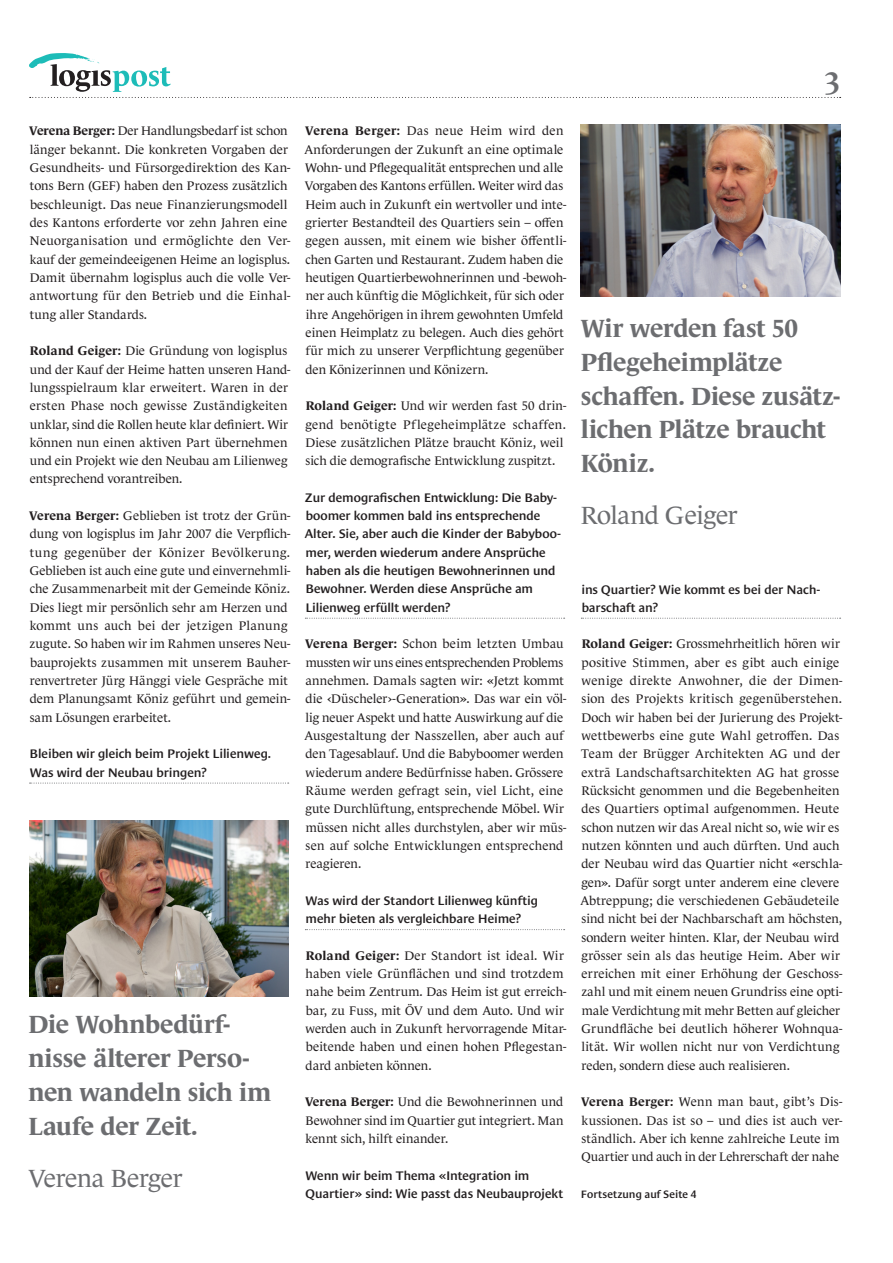
<style>
.page{position:relative;width:893px;height:1263px;background:#fff}
.page>*{position:absolute;margin:0;border:0;box-sizing:border-box;transform-origin:0 0}
.t1{font:700 33.15px "Le Monde Livre Classic Std";color:#6c6d70}
.t2{font:700 25.35px/33.8px "Le Monde Journal Std";letter-spacing:-.015em;color:#6c6d70}
.t3{font:25.35px "Le Monde Journal Std";letter-spacing:-.025em;color:#6c6d70}
.t4{font:12.75px/18.3px "Le Monde Journal Std";letter-spacing:.005em;color:#231f20}
.t5{font:600 12.75px/18.3px "Le Monde Sans Std";letter-spacing:-.01em;color:#231f20}
.t6{font:600 10.95px "Le Monde Sans Std";letter-spacing:.005em;color:#231f20}
.s1{font-weight:700}
</style>
<div class="page">
<svg style="left:29px;top:53px;width:812px;height:45px"></svg>
<svg style="left:305px;top:618px;width:260px;height:1px"></svg>
<svg style="left:305px;top:929px;width:260px;height:1px"></svg>
<img style="left:581px;top:124px;width:259px;height:173px">
<img style="left:29px;top:821px;width:259px;height:175px">
<svg style="left:30px;top:783px;width:259px;height:1px"></svg>
<svg style="left:581px;top:618px;width:260px;height:1px"></svg>
<p class="t4" style="left:29px;top:122px;width:263px"><span class="s1">Verena Berger:</span> Der Handlungsbedarf ist schon länger bekannt. Die konkreten Vorgaben der Gesundheits- und Fürsorgedirektion des Kan&shy;tons Bern (GEF) haben den Prozess zusätzlich beschleunigt. Das neue Finanzierungsmodell des Kantons erforderte vor zehn Jahren eine Neuorganisation und ermöglichte den Ver&shy;kauf der gemeindeeigenen Heime an logisplus.<br>Damit übernahm logisplus auch die volle Ver&shy;antwortung für den Betrieb und die Einhal&shy;tung aller Standards.</p>
<p class="t4" style="left:30px;top:342px;width:262px"><span class="s1">Roland Geiger:</span> Die Gründung von logisplus und der Kauf der Heime hatten unseren Hand&shy;lungsspielraum klar erweitert. Waren in der ersten Phase noch gewisse Zuständigkeiten unklar, sind die Rollen heute klar definiert. Wir können nun einen aktiven Part übernehmen und ein Projekt wie den Neubau am Lilienweg entsprechend vorantreiben.</p>
<p class="t4" style="left:29px;top:506px;width:263px"><span class="s1">Verena Berger:</span> Geblieben ist trotz der Grün&shy;dung von logisplus im Jahr 2007 die Verpflich&shy;tung gegenüber der Könizer Bevölkerung.<br>Geblieben ist auch eine gute und einvernehmli&shy;che Zusammenarbeit mit der Gemeinde Köniz.<br>Dies liegt mir persönlich sehr am Herzen und kommt uns auch bei der jetzigen Planung zugute. So haben wir im Rahmen unseres Neu&shy;bauprojekts zusammen mit unserem Bauher&shy;renvertreter Jürg Hänggi viele Gespräche mit dem Planungsamt Köniz geführt und gemein&shy;sam Lösungen erarbeitet.</p>
<p class="t5" style="left:30px;top:745px;width:243px">Bleiben wir gleich beim Projekt Lilienweg.<br>Was wird der Neubau bringen?</p>
<p class="t2" style="left:28px;top:1007px;width:244px">Die Wohnbedürf&shy;nisse älterer Perso&shy;nen wandeln sich im<br>Laufe der Zeit.</p>
<p class="t3" style="left:28px;top:1164px;width:156px">Verena Berger</p>
<p class="t4" style="left:304px;top:122px;width:263px"><span class="s1">Verena Berger:</span> Das neue Heim wird den Anforderungen der Zukunft an eine optimale Wohn- und Pflegequalität entsprechen und alle Vorgaben des Kantons erfüllen. Weiter wird das Heim auch in Zukunft ein wertvoller und inte&shy;grierter Bestandteil des Quartiers sein – offen gegen aussen, mit einem wie bisher öffentli&shy;chen Garten und Restaurant. Zudem haben die heutigen Quartierbewohnerinnen und -bewoh&shy;ner auch künftig die Möglichkeit, für sich oder ihre Angehörigen in ihrem gewohnten Umfeld einen Heimplatz zu belegen. Auch dies gehört für mich zu unserer Verpflichtung gegenüber den Könizerinnen und Könizern.</p>
<p class="t4" style="left:305px;top:397px;width:262px"><span class="s1">Roland Geiger:</span> Und wir werden fast 50 drin&shy;gend benötigte Pflegeheimplätze schaffen.<br>Diese zusätzlichen Plätze braucht Köniz, weil sich die demografische Entwicklung zuspitzt.</p>
<p class="t5" style="left:305px;top:488px;width:257px">Zur demografischen Entwicklung: Die Baby&shy;boomer kommen bald ins entsprechende Alter. Sie, aber auch die Kinder der Babyboo&shy;mer, werden wiederum andere Ansprüche haben als die heutigen Bewohnerinnen und Bewohner. Werden diese Ansprüche am Lilienweg erfüllt werden?</p>
<p class="t4" style="left:304px;top:635px;width:263px"><span class="s1">Verena Berger:</span> Schon beim letzten Umbau mussten wir uns eines entsprechenden Problems annehmen. Damals sagten wir: «Jetzt kommt die ‹Düscheler›-Generation». Das war ein völ&shy;lig neuer Aspekt und hatte Auswirkung auf die Ausgestaltung der Nasszellen, aber auch auf den Tagesablauf. Und die Babyboomer werden wiederum andere Bedürfnisse haben. Grössere Räume werden gefragt sein, viel Licht, eine gute Durchlüftung, entsprechende Möbel. Wir müssen nicht alles durchstylen, aber wir müs&shy;sen auf solche Entwicklungen entsprechend reagieren.</p>
<p class="t5" style="left:306px;top:891px;width:234px">Was wird der Standort Lilienweg künftig mehr bieten als vergleichbare Heime?</p>
<p class="t4" style="left:306px;top:946px;width:262px"><span class="s1">Roland Geiger:</span> Der Standort ist ideal. Wir haben viele Grünflächen und sind trotzdem nahe beim Zentrum. Das Heim ist gut erreich&shy;bar, zu Fuss, mit ÖV und dem Auto. Und wir werden auch in Zukunft hervorragende Mitar&shy;beitende haben und einen hohen Pflegestan&shy;dard anbieten können.</p>
<p class="t4" style="left:305px;top:1093px;width:260px;text-align:justify"><span class="s1">Verena Berger:</span> Und die Bewohnerinnen und Bewohner sind im Quartier gut integriert. Man kennt sich, hilft einander.</p>
<p class="t5" style="left:305px;top:1166px;width:259px">Wenn wir beim Thema «Integration im<br>Quartier» sind: Wie passt das Neubauprojekt</p>
<p class="t1" style="left:824px;top:60px;width:17px">3</p>
<p class="t2" style="left:581px;top:311px;width:261px">Wir werden fast 50<br>Pflegeheimplätze schaffen. Diese zusätz&shy;lichen Plätze braucht<br>Köniz.</p>
<p class="t3" style="left:581px;top:501px;width:158px">Roland Geiger</p>
<p class="t5" style="left:581px;top:580px;width:240px">ins Quartier? Wie kommt es bei der Nach&shy;barschaft an?</p>
<p class="t4" style="left:580px;top:635px;width:263px"><span class="s1">Roland Geiger:</span> Grossmehrheitlich hören wir positive Stimmen, aber es gibt auch einige wenige direkte Anwohner, die der Dimen&shy;sion des Projekts kritisch gegenüberstehen.<br>Doch wir haben bei der Jurierung des Projekt&shy;wettbewerbs eine gute Wahl getroffen. Das Team der Brügger Architekten AG und der extra¯ Landschaftsarchitekten AG hat grosse Rücksicht genommen und die Begebenheiten des Quartiers optimal aufgenommen. Heute schon nutzen wir das Areal nicht so, wie wir es nutzen könnten und auch dürften. Und auch der Neubau wird das Quartier nicht «erschla&shy;gen». Dafür sorgt unter anderem eine clevere Abtreppung; die verschiedenen Gebäudeteile sind nicht bei der Nachbarschaft am höchsten, sondern weiter hinten. Klar, der Neubau wird grösser sein als das heutige Heim. Aber wir erreichen mit einer Erhöhung der Geschoss&shy;zahl und mit einem neuen Grundriss eine opti&shy;male Verdichtung mit mehr Betten auf gleicher Grundfläche bei deutlich höherer Wohnqua&shy;lität. Wir wollen nicht nur von Verdichtung reden, sondern diese auch realisieren.</p>
<p class="t4" style="left:581px;top:1093px;width:263px"><span class="s1">Verena Berger:</span> Wenn man baut, gibt’s Dis&shy;kussionen. Das ist so – und dies ist auch ver&shy;ständlich. Aber ich kenne zahlreiche Leute im Quartier und auch in der Lehrerschaft der nahe</p>
<p class="t6" style="left:581px;top:1188px;width:117px">Fortsetzung auf Seite 4</p>
</div>
